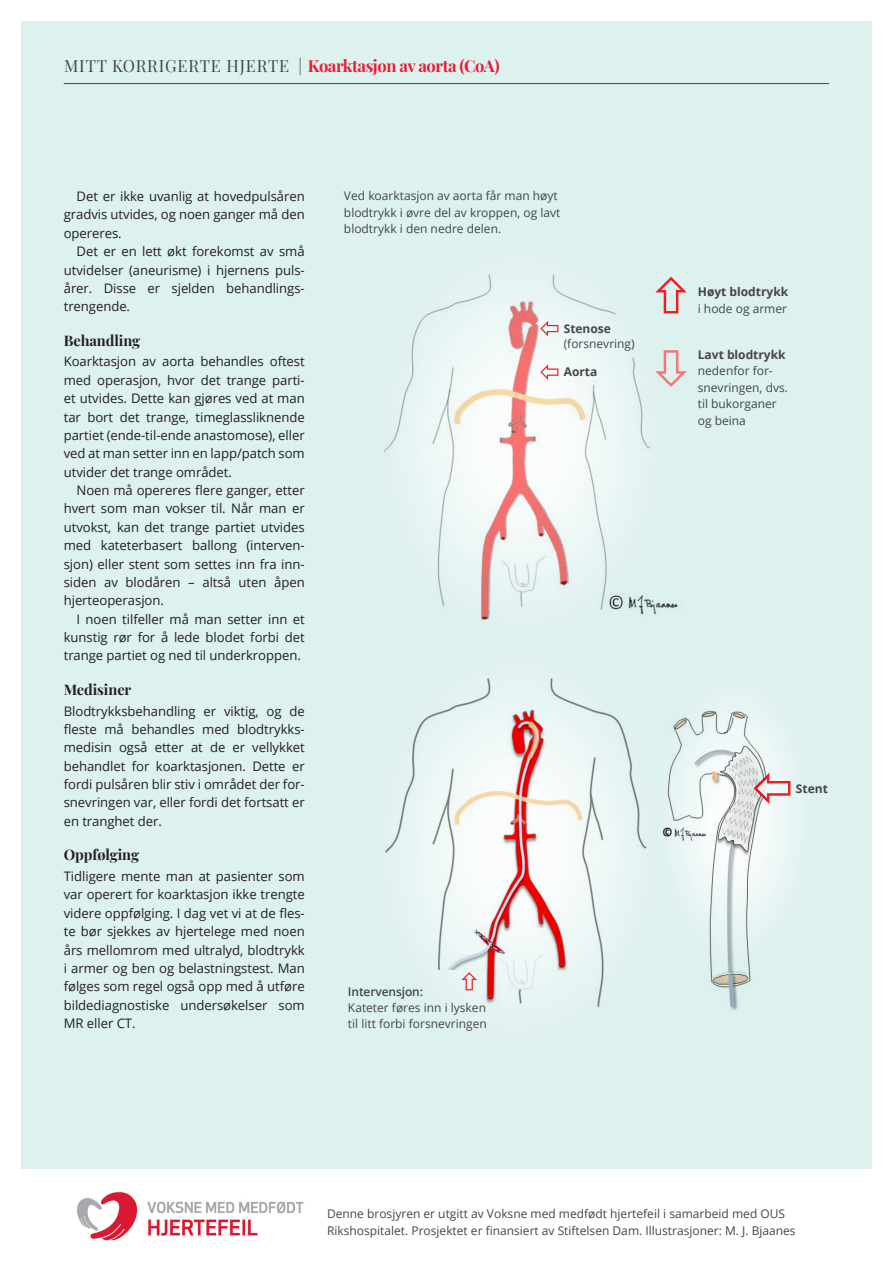
<style>
.page{position:relative;width:893px;height:1263px;background:#fff}
.page>*{position:absolute;margin:0;border:0;box-sizing:border-box;transform-origin:0 0}
.Vignett{font:700 16.5px "Playfair Display";letter-spacing:-.025em;color:#ed1a33}
.Mellomtittel{font:700 14.55px "Playfair Display";letter-spacing:-.005em;color:#231f20}
.Brød_uten{font:13.2px/18.3px "Open Sans";letter-spacing:-.005em;color:#231f20;text-align:justify}
.Brød_med{font:13.2px/18.3px "Open Sans";letter-spacing:-.005em;color:#231f20;text-align:justify}
.Notis{font:12px/16.5px "Open Sans";color:#454647}
.Notis-2{font:700 12px "Open Sans";color:#454647}
.Notis-3{font:600 12px "Open Sans";letter-spacing:-.01em;color:#454647}
.s1{font-weight:400;color:#454647}
</style>
<div class="page">
<div style="left:21px;top:21px;width:851px;height:1154px;background:#ddf1ef"></div>
<img style="left:147px;top:1201px;width:157px;height:35px">
<img style="left:77px;top:1192px;width:61px;height:49px">
<svg style="left:767px;top:725px;width:27px;height:187px"></svg>
<svg style="left:767px;top:773px;width:23px;height:31px"></svg>
<img style="left:385px;top:678px;width:382px;height:332px">
<svg style="left:461px;top:972px;width:16px;height:18px"></svg>
<hr style="left:64px;top:83px;width:765px;height:1px;background:#454647">
<img style="left:383px;top:274px;width:296px;height:346px">
<svg style="left:655px;top:277px;width:32px;height:36px"></svg>
<svg style="left:540px;top:321px;width:18px;height:15px"></svg>
<svg style="left:540px;top:364px;width:18px;height:16px"></svg>
<svg style="left:655px;top:350px;width:32px;height:37px"></svg>
<div style="left:16px;top:1169px;width:864px;height:13px;background:#fff"></div>
<p class="Vignett" style="left:64px;top:53px;width:437px"><span class="s1">MITT KORRIGERTE HJERTE |</span> Koarktasjon av aorta (CoA)</p>
<p class="Brød_med" style="left:64px;top:187px;width:242px;text-indent:13px">Det er ikke uvanlig at hovedpulsåren gradvis utvides, og noen ganger må den opereres.</p>
<p class="Brød_med" style="left:64px;top:242px;width:242px;text-indent:13px">Det er en lett økt forekomst av små utvidelser (aneurisme) i hjernens puls&shy;årer. Disse er sjelden behandlings&shy;trengende.</p>
<p class="Mellomtittel" style="left:64px;top:329px;width:78px">Behandling</p>
<p class="Brød_uten" style="left:64px;top:352px;width:242px">Koarktasjon av aorta behandles oftest med operasjon, hvor det trange parti&shy;et utvides. Dette kan gjøres ved at man tar bort det trange, timeglassliknende partiet (ende-til-ende anastomose), eller ved at man setter inn en lapp/patch som utvider det trange området.</p>
<p class="Brød_med" style="left:64px;top:481px;width:242px;text-indent:13px">Noen må opereres flere ganger, etter hvert som man vokser til. Når man er utvokst, kan det trange partiet utvides med kateterbasert ballong (interven&shy;sjon) eller stent som settes inn fra inn&shy;siden av blodåren – altså uten åpen hjerteoperasjon.</p>
<p class="Brød_med" style="left:64px;top:609px;width:242px;text-indent:13px">I noen tilfeller må man setter inn et kunstig rør for å lede blodet forbi det trange partiet og ned til underkroppen.</p>
<p class="Mellomtittel" style="left:64px;top:678px;width:69px">Medisiner</p>
<p class="Brød_uten" style="left:64px;top:701px;width:242px">Blodtrykksbehandling er viktig, og de fleste må behandles med blodtrykks&shy;medisin også etter at de er vellykket behandlet for koarktasjonen. Dette er fordi pulsåren blir stiv i området der for&shy;snevringen var, eller fordi det fortsatt er en tranghet der.</p>
<p class="Mellomtittel" style="left:64px;top:843px;width:77px">Oppfølging</p>
<p class="Brød_uten" style="left:64px;top:867px;width:242px">Tidligere mente man at pasienter som var operert for koarktasjon ikke trengte videre oppfølging. I dag vet vi at de fles&shy;te bør sjekkes av hjertelege med noen års mellomrom med ultralyd, blodtrykk i armer og ben og belastningstest. Man følges som regel også opp med å utføre bildediagnostiske undersøkelser som MR eller CT.</p>
<p class="Notis" style="left:344px;top:187px;width:218px">Ved koarktasjon av aorta får man høyt blodtrykk i øvre del av kroppen, og lavt blodtrykk i den nedre delen.</p>
<p class="Notis-2" style="left:564px;top:320px;width:49px">Stenose</p>
<p class="Notis" style="left:564px;top:335px;width:73px">(forsnevring)</p>
<p class="Notis-2" style="left:564px;top:363px;width:35px">Aorta</p>
<p class="Notis-3" style="left:348px;top:983px;width:77px">Intervensjon:</p>
<p class="Notis" style="left:348px;top:999px;width:140px">Kateter føres inn i lysken til litt forbi forsnevringen</p>
<p class="Notis-2" style="left:698px;top:284px;width:92px">Høyt blodtrykk</p>
<p class="Notis" style="left:698px;top:300px;width:91px">i hode og armer</p>
<p class="Notis-2" style="left:698px;top:346px;width:89px">Lavt blodtrykk</p>
<p class="Notis" style="left:698px;top:362px;width:92px">nedenfor for&shy;snevringen, dvs. til bukorganer og beina</p>
<p class="Notis-2" style="left:796px;top:780px;width:34px">Stent</p>
<p class="Notis" style="left:327px;top:1205px;width:470px">Denne brosjyren er utgitt av Voksne med medfødt hjertefeil i samarbeid med OUS<br>Rikshospitalet. Prosjektet er finansiert av Stiftelsen Dam. Illustrasjoner: M. J. Bjaanes</p>
</div>
